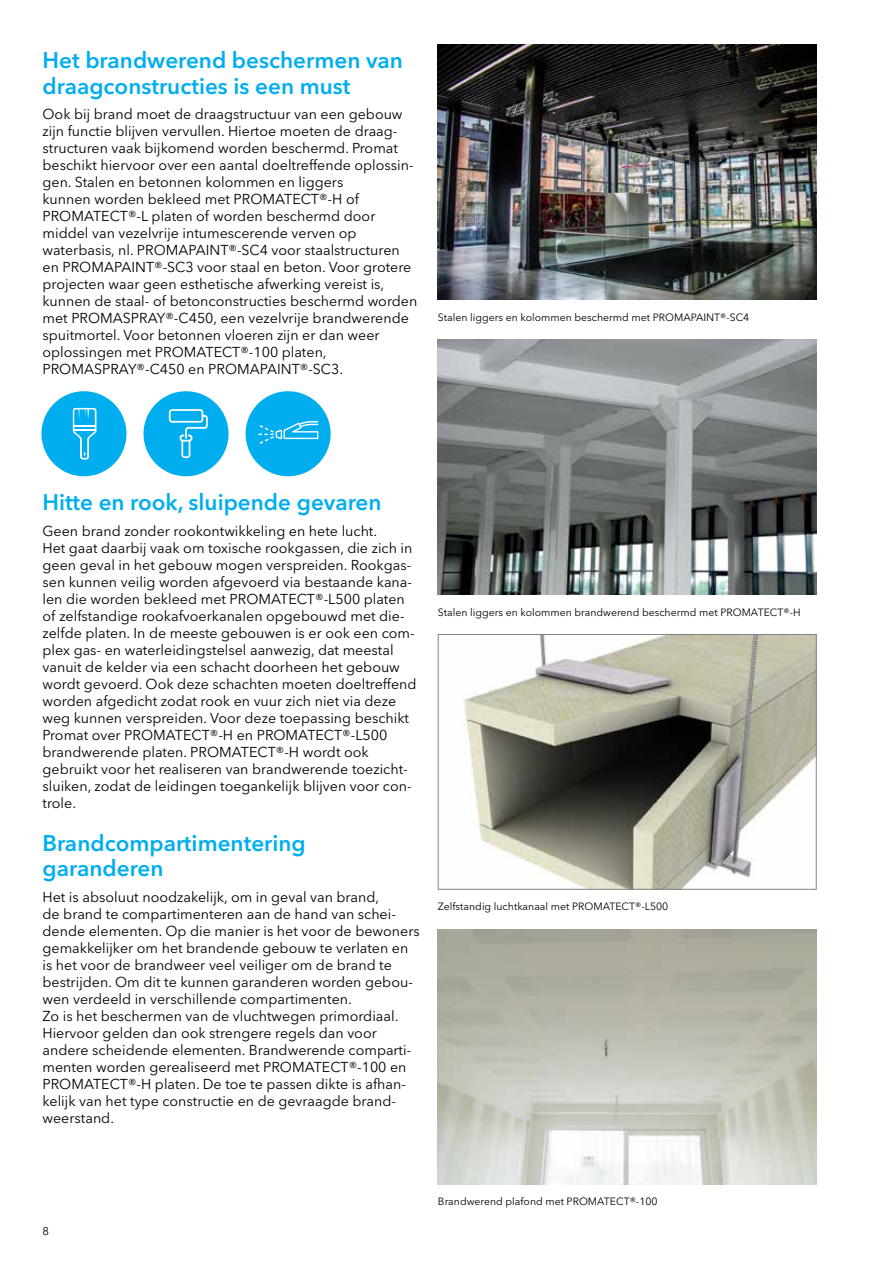
<style>
.page{position:relative;width:893px;height:1263px;background:#fff}
.page>*{position:absolute;margin:0;border:0;box-sizing:border-box;transform-origin:0 0}
.t1{font:600 22.5px/25.5px "Avenir Next LT Pro";color:#00aeef}
.t2{font:14.25px/17px "Avenir Next LT Pro";color:#000}
.t3{font:11.25px "Avenir Next LT Pro";color:#000}
.t4{font:10.5px "Avenir Next LT Pro";color:#000}
</style>
<div class="page">
<img style="left:438px;top:339px;width:378px;height:256px">
<img style="left:438px;top:929px;width:378px;height:255px">
<img style="left:438px;top:45px;width:378px;height:255px">
<img style="left:464px;top:636px;width:350px;height:251px">
<div style="left:438px;top:634px;width:378px;height:255px;border:1px solid #808285"></div>
<div style="left:41px;top:391px;width:85px;height:85px;background:#00aeef;border-radius:50%"></div>
<svg style="left:73px;top:408px;width:24px;height:52px"></svg>
<div style="left:144px;top:391px;width:85px;height:85px;background:#00aeef;border-radius:50%"></div>
<svg style="left:169px;top:409px;width:39px;height:49px"></svg>
<div style="left:246px;top:391px;width:85px;height:85px;background:#00aeef;border-radius:50%"></div>
<svg style="left:258px;top:421px;width:61px;height:23px"></svg>
<h1 class="t1" style="left:43px;top:47px;width:362px">Het brandwerend beschermen van draagconstructies is een must</h1>
<p class="t2" style="left:43px;top:106px;width:376px">Ook bĳ brand moet de draagstructuur van een gebouw zĳn functie blĳven vervullen. Hiertoe moeten de draag&shy;structuren vaak bĳkomend worden beschermd. Promat beschikt hiervoor over een aantal doeltreffende oplossin&shy;gen. Stalen en betonnen kolommen en liggers<br>kunnen worden bekleed met PROMATECT®-H of PROMATECT®-L platen of worden beschermd door middel van vezelvrĳe intumescerende verven op waterbasis, nl. PROMAPAINT®-SC4 voor staalstructuren en PROMAPAINT®-SC3 voor staal en beton. Voor grotere projecten waar geen esthetische afwerking vereist is, kunnen de staal- of betonconstructies beschermd worden met PROMASPRAY®-C450, een vezelvrĳe brandwerende spuitmortel. Voor betonnen vloeren zĳn er dan weer oplossingen met PROMATECT®-100 platen, PROMASPRAY®-C450 en PROMAPAINT®-SC3.</p>
<p class="t4" style="left:438px;top:311px;width:313px">Stalen liggers en kolommen beschermd met PROMAPAINT®-SC4</p>
<h1 class="t1" style="left:43px;top:490px;width:341px">Hitte en rook, sluipende gevaren</h1>
<p class="t2" style="left:43px;top:522px;width:376px">Geen brand zonder rookontwikkeling en hete lucht.<br>Het gaat daarbĳ vaak om toxische rookgassen, die zich in geen geval in het gebouw mogen verspreiden. Rookgas&shy;sen kunnen veilig worden afgevoerd via bestaande kana&shy;len die worden bekleed met PROMATECT®-L500 platen of zelfstandige rookafvoerkanalen opgebouwd met die&shy;zelfde platen. In de meeste gebouwen is er ook een com&shy;plex gas- en waterleidingstelsel aanwezig, dat meestal vanuit de kelder via een schacht doorheen het gebouw wordt gevoerd. Ook deze schachten moeten doeltreffend worden afgedicht zodat rook en vuur zich niet via deze weg kunnen verspreiden. Voor deze toepassing beschikt Promat over PROMATECT®-H en PROMATECT®-L500 brandwerende platen. PROMATECT®-H wordt ook gebruikt voor het realiseren van brandwerende toezicht&shy;sluiken, zodat de leidingen toegankelĳk blĳven voor con&shy;trole.</p>
<h1 class="t1" style="left:43px;top:830px;width:265px">Brandcompartimentering garanderen</h1>
<p class="t2" style="left:43px;top:888px;width:379px">Het is absoluut noodzakelĳk, om in geval van brand,<br>de brand te compartimenteren aan de hand van schei&shy;dende elementen. Op die manier is het voor de bewoners gemakkelĳker om het brandende gebouw te verlaten en is het voor de brandweer veel veiliger om de brand te bestrĳden. Om dit te kunnen garanderen worden gebou&shy;wen verdeeld in verschillende compartimenten.<br>Zo is het beschermen van de vluchtwegen primordiaal.<br>Hiervoor gelden dan ook strengere regels dan voor andere scheidende elementen. Brandwerende comparti&shy;menten worden gerealiseerd met PROMATECT®-100 en PROMATECT®-H platen. De toe te passen dikte is afhan&shy;kelij k van het type constructie en de gevraagde brand&shy;weerstand.</p>
<p class="t4" style="left:438px;top:606px;width:364px">Stalen liggers en kolommen brandwerend beschermd met PROMATECT®-H</p>
<p class="t4" style="left:438px;top:900px;width:232px">Zelfstandig luchtkanaal met PROMATECT®-L500</p>
<p class="t3" style="left:43px;top:1225px;width:8px">8</p>
<p class="t4" style="left:438px;top:1195px;width:221px">Brandwerend plafond met PROMATECT®-100</p>
</div>
